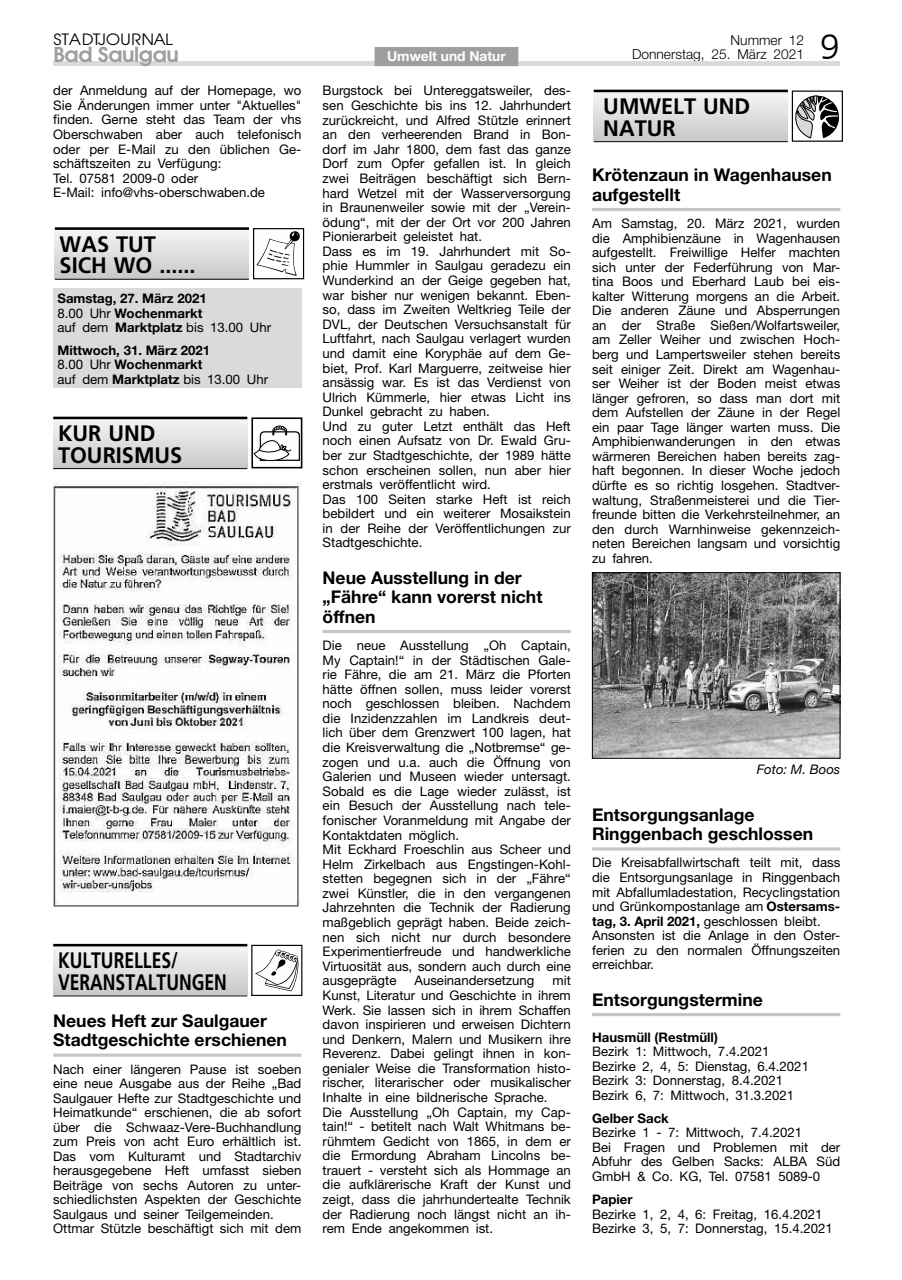
<style>
.page{position:relative;width:902px;height:1280px;background:#fff}
.page>*{position:absolute;margin:0;border:0;box-sizing:border-box;transform-origin:0 0}
.t1{font:300 35.1px "Frutiger";color:#000}
.t2{font:700 22.35px/21.8px "Frutiger";color:#000}
.t3{font:700 22.35px/21.8px "Frutiger";color:#000;scale:.78 1}
.t4{font:600 21.45px "Avant Garde Two BQ";letter-spacing:-.02em;color:#9d9e9e}
.t5{font:700 17.55px/19.4px "Helvetica Neue";color:#000}
.t6{font:16.35px "Avant Garde Two BQ";color:#000;scale:1.08 1}
.t7{font:300 13.65px/13.5px "Helvetica Neue";color:#000;text-align:right}
.t8{font:700 13.65px "Helvetica Neue";color:#fff}
.t9{font:13.2px/14.5px "Helvetica Neue";color:#000}
.t10{font:700 13.2px/14.4px "Helvetica Neue";color:#000}
.t11{font:italic 13.2px "Helvetica Neue";color:#000}
.s1{font-weight:400}
.s2{font-weight:700}
</style>
<div class="page">
<div style="left:53px;top:61px;width:786px;height:5px;background:#d9dada"></div>
<div style="left:374px;top:47px;width:144px;height:19px;background:#9d9e9e"></div>
<svg style="left:53px;top:1053px;width:248px;height:4px"></svg>
<div style="left:55px;top:229px;width:194px;height:49px;background:linear-gradient(to bottom,#f5f5f5,#c8c9c9)"></div>
<div style="left:253px;top:228px;width:51px;height:51px;border:1px solid #000"></div>
<svg style="left:256px;top:231px;width:44px;height:45px"></svg>
<hr style="left:55px;top:227px;width:194px;height:3px;background:#000">
<hr style="left:55px;top:279px;width:194px;height:1px;background:#000">
<div style="left:53px;top:289px;width:248px;height:99px;background:#d9dada"></div>
<div style="left:53px;top:419px;width:194px;height:49px;background:linear-gradient(to bottom,#f4f5f5,#c8c8c8)"></div>
<div style="left:251px;top:417px;width:51px;height:51px;border:2px solid #000"></div>
<svg style="left:253px;top:426px;width:47px;height:37px"></svg>
<hr style="left:53px;top:417px;width:194px;height:2px;background:#000">
<hr style="left:53px;top:468px;width:194px;height:1px;background:#000">
<img style="left:53px;top:481px;width:247px;height:426px">
<div style="left:53px;top:946px;width:194px;height:49px;background:linear-gradient(to bottom,#f5f5f5,#c8c8c9)"></div>
<div style="left:251px;top:945px;width:51px;height:51px;border:1px solid #000"></div>
<svg style="left:255px;top:949px;width:44px;height:42px"></svg>
<hr style="left:53px;top:944px;width:194px;height:2px;background:#000">
<hr style="left:53px;top:995px;width:194px;height:1px;background:#000">
<hr style="left:592px;top:208px;width:248px;height:3px;background:#c6c6c7">
<hr style="left:592px;top:847px;width:248px;height:3px;background:#c6c6c7">
<hr style="left:592px;top:1013px;width:248px;height:3px;background:#c6c6c7">
<div style="left:593px;top:92px;width:194px;height:49px;background:linear-gradient(to bottom,#f4f4f4,#c7c8c8)"></div>
<div style="left:791px;top:91px;width:51px;height:51px;border:1px solid #000"></div>
<svg style="left:795px;top:96px;width:44px;height:42px"></svg>
<hr style="left:593px;top:90px;width:194px;height:2px;background:#000">
<hr style="left:593px;top:141px;width:194px;height:1px;background:#000">
<img style="left:594px;top:574px;width:244px;height:182px">
<div style="left:592px;top:572px;width:248px;height:186px;border:1px solid #000"></div>
<hr style="left:322px;top:630px;width:248px;height:3px;background:#c6c6c7">
<p class="t6" style="left:53px;top:31px;width:112px">STADTJOURNAL</p>
<h3 class="t4" style="left:53px;top:42px;width:127px">Bad Saulgau</h3>
<p class="t8" style="left:387px;top:48px;width:120px">Umwelt und Natur</p>
<p class="t9" style="left:53px;top:83px;width:250px">der Anmeldung auf der Homepage, wo Sie Änderungen immer unter "Aktuelles" finden. Gerne steht das Team der vhs Oberschwaben aber auch telefonisch oder per E-Mail zu den üblichen Ge&shy;schäftszeiten zu Verfügung:<br>Tel. 07581 2009-0 oder<br>E-Mail: info@vhs-oberschwaben.de</p>
<h2 class="t2" style="left:60px;top:233px;width:137px">WAS TUT<br>SICH WO ......</h2>
<p class="t10" style="left:57px;top:291px;width:215px">Samstag, 27. März 2021<br><span class="s1">8.00 Uhr</span> Wochenmarkt<br><span class="s1">auf dem</span> Marktplatz <span class="s1">bis 13.00 Uhr</span></p>
<p class="t10" style="left:57px;top:343px;width:212px">Mittwoch, 31. März 2021<br><span class="s1">8.00 Uhr</span> Wochenmarkt<br><span class="s1">auf dem</span> Marktplatz <span class="s1">bis 13.00 Uhr</span></p>
<h2 class="t2" style="left:58px;top:422px;width:126px">KUR UND<br>TOURISMUS</h2>
<p class="t9" style="left:322px;top:83px;width:250px">Burgstock bei Untereggatsweiler, des&shy;sen Geschichte bis ins 12. Jahrhundert zurückreicht, und Alfred Stützle erinnert an den verheerenden Brand in Bon&shy;dorf im Jahr 1800, dem fast das ganze Dorf zum Opfer gefallen ist. In gleich zwei Beiträgen beschäftigt sich Bern&shy;hard Wetzel mit der Wasserversorgung in Braunenweiler sowie mit der „Verein&shy;ödung“, mit der der Ort vor 200 Jahren Pionierarbeit geleistet hat.<br>Dass es im 19. Jahrhundert mit So&shy;phie Hummler in Saulgau geradezu ein Wunderkind an der Geige gegeben hat, war bisher nur wenigen bekannt. Eben&shy;so, dass im Zweiten Weltkrieg Teile der DVL, der Deutschen Versuchsanstalt für Luftfahrt, nach Saulgau verlagert wurden und damit eine Koryphäe auf dem Ge&shy;biet, Prof. Karl Marguerre, zeitweise hier ansässig war. Es ist das Verdienst von Ulrich Kümmerle, hier etwas Licht ins Dunkel gebracht zu haben.<br>Und zu guter Letzt enthält das Heft noch einen Aufsatz von Dr. Ewald Gru&shy;ber zur Stadtgeschichte, der 1989 hätte schon erscheinen sollen, nun aber hier erstmals veröffentlicht wird.<br>Das 100 Seiten starke Heft ist reich bebildert und ein weiterer Mosaikstein in der Reihe der Veröffentlichungen zur Stadtgeschichte.</p>
<h3 class="t5" style="left:322px;top:567px;width:221px">Neue Ausstellung in der „Fähre“ kann vorerst nicht öffnen</h3>
<p class="t9" style="left:322px;top:638px;width:250px">Die neue Ausstellung „Oh Captain, My Captain!“ in der Städtischen Gale&shy;rie Fähre, die am 21. März die Pforten hätte öffnen sollen, muss leider vorerst noch geschlossen bleiben. Nachdem die Inzidenzzahlen im Landkreis deut&shy;lich über dem Grenzwert 100 lagen, hat die Kreisverwaltung die „Notbremse“ ge&shy;zogen und u.a. auch die Öffnung von Galerien und Museen wieder untersagt.<br>Sobald es die Lage wieder zulässt, ist ein Besuch der Ausstellung nach tele&shy;fonischer Voranmeldung mit Angabe der Kontaktdaten möglich.<br>Mit Eckhard Froeschlin aus Scheer und Helm Zirkelbach aus Engstingen-Kohl&shy;stetten begegnen sich in der „Fähre“ zwei Künstler, die in den vergangenen Jahrzehnten die Technik der Radierung maßgeblich geprägt haben. Beide zeich&shy;nen sich nicht nur durch besondere Experimentierfreude und handwerkliche Virtuosität aus, sondern auch durch eine ausgeprägte</p>
<h2 class="t3" style="left:58px;top:949px;width:218px">KULTURELLES/<br>VERANSTALTUNGEN</h2>
<h3 class="t5" style="left:53px;top:1011px;width:235px">Neues Heft zur Saulgauer<br>Stadtgeschichte erschienen</h3>
<p class="t9" style="left:53px;top:1061px;width:250px">Nach einer längeren Pause ist soeben eine neue Ausgabe aus der Reihe „Bad Saulgauer Hefte zur Stadtgeschichte und Heimatkunde“ erschienen, die ab sofort über die Schwaaz-Vere-Buchhandlung zum Preis von acht Euro erhältlich ist.<br>Das vom Kulturamt und Stadtarchiv herausgegebene Heft umfasst sieben Beiträge von sechs Autoren zu unter&shy;schiedlichsten Aspekten der Geschichte Saulgaus und seiner Teilgemeinden.<br>Ottmar Stützle beschäftigt sich mit dem</p>
<p class="t9" style="left:322px;top:973px;width:250px;text-indent:230px">mit Kunst, Literatur und Geschichte in ihrem Werk. Sie lassen sich in ihrem Schaffen davon inspirieren und erweisen Dichtern und Denkern, Malern und Musikern ihre Reverenz. Dabei gelingt ihnen in kon&shy;genialer Weise die Transformation histo&shy;rischer, literarischer oder musikalischer Inhalte in eine bildnerische Sprache.<br>Die Ausstellung „Oh Captain, my Cap&shy;tain!“ - betitelt nach Walt Whitmans be&shy;rühmtem Gedicht von 1865, in dem er die Ermordung Abraham Lincolns be&shy;trauert - versteht sich als Hommage an die aufklärerische Kraft der Kunst und zeigt, dass die jahrhundertealte Technik der Radierung noch längst nicht an ih&shy;rem Ende angekommen ist.</p>
<p class="t9" style="left:414px;top:973px;width:121px">Auseinandersetzung</p>
<p class="t7" style="left:632px;top:33px;width:173px">Nummer 12<br>Donnerstag, 25. März 2021</p>
<h1 class="t1" style="left:820px;top:27px;width:21px">9</h1>
<h2 class="t2" style="left:603px;top:95px;width:148px">UMWELT UND<br>NATUR</h2>
<h3 class="t5" style="left:592px;top:165px;width:241px">Krötenzaun in Wagenhausen aufgestellt</h3>
<p class="t9" style="left:592px;top:216px;width:250px;text-align:justify">Am Samstag, 20. März 2021, wurden die Amphibienzäune in Wagenhausen aufgestellt. Freiwillige Helfer machten sich unter der Federführung von Mar&shy;tina Boos und Eberhard Laub bei eis&shy;kalter Witterung morgens an die Arbeit.<br>Die anderen Zäune und Absperrungen an der Straße Sießen/Wolfartsweiler, am Zeller Weiher und zwischen Hoch&shy;berg und Lampertsweiler stehen bereits seit einiger Zeit. Direkt am Wagenhau&shy;ser Weiher ist der Boden meist etwas länger gefroren, so dass man dort mit dem Aufstellen der Zäune in der Regel ein paar Tage länger warten muss. Die Amphibienwanderungen in den etwas wärmeren Bereichen haben bereits zag&shy;haft begonnen. In dieser Woche jedoch dürfte es so richtig losgehen. Stadtver&shy;waltung, Straßenmeisterei und die Tier&shy;freunde bitten die Verkehrsteilnehmer, an den durch Warnhinweise gekennzeich&shy;neten Bereichen langsam und vorsichtig zu fahren.</p>
<p class="t11" style="left:756px;top:761px;width:85px">Foto: M. Boos</p>
<h3 class="t5" style="left:592px;top:804px;width:222px">Entsorgungsanlage<br>Ringgenbach geschlossen</h3>
<p class="t9" style="left:592px;top:855px;width:250px">Die Kreisabfallwirtschaft teilt mit, dass die Entsorgungsanlage in Ringgenbach mit Abfallumladestation, Recyclingstation und Grünkompostanlage am <span class="s2">Ostersams&shy;tag, 3. April 2021,</span> geschlossen bleibt.<br>Ansonsten ist die Anlage in den Oster&shy;ferien zu den normalen Öffnungszeiten erreichbar.</p>
<h3 class="t5" style="left:592px;top:989px;width:172px">Entsorgungstermine</h3>
<p class="t10" style="left:592px;top:1029px;width:127px">Hausmüll (Restmüll)</p>
<p class="t9" style="left:592px;top:1044px;width:218px">Bezirk 1: Mittwoch, 7.4.2021<br>Bezirke 2, 4, 5: Dienstag, 6.4.2021<br>Bezirk 3: Donnerstag, 8.4.2021<br>Bezirk 6, 7: Mittwoch, 31.3.2021</p>
<p class="t10" style="left:592px;top:1110px;width:78px">Gelber Sack</p>
<p class="t9" style="left:592px;top:1125px;width:250px">Bezirke 1 - 7: Mittwoch, 7.4.2021<br>Bei Fragen und Problemen mit der<br>Abfuhr des Gelben Sacks: ALBA Süd<br>GmbH &amp; Co. KG, Tel. 07581 5089-0</p>
<p class="t10" style="left:592px;top:1192px;width:42px">Papier</p>
<p class="t9" style="left:592px;top:1206px;width:242px">Bezirke 1, 2, 4, 6: Freitag, 16.4.2021<br>Bezirke 3, 5, 7: Donnerstag, 15.4.2021</p>
</div>
